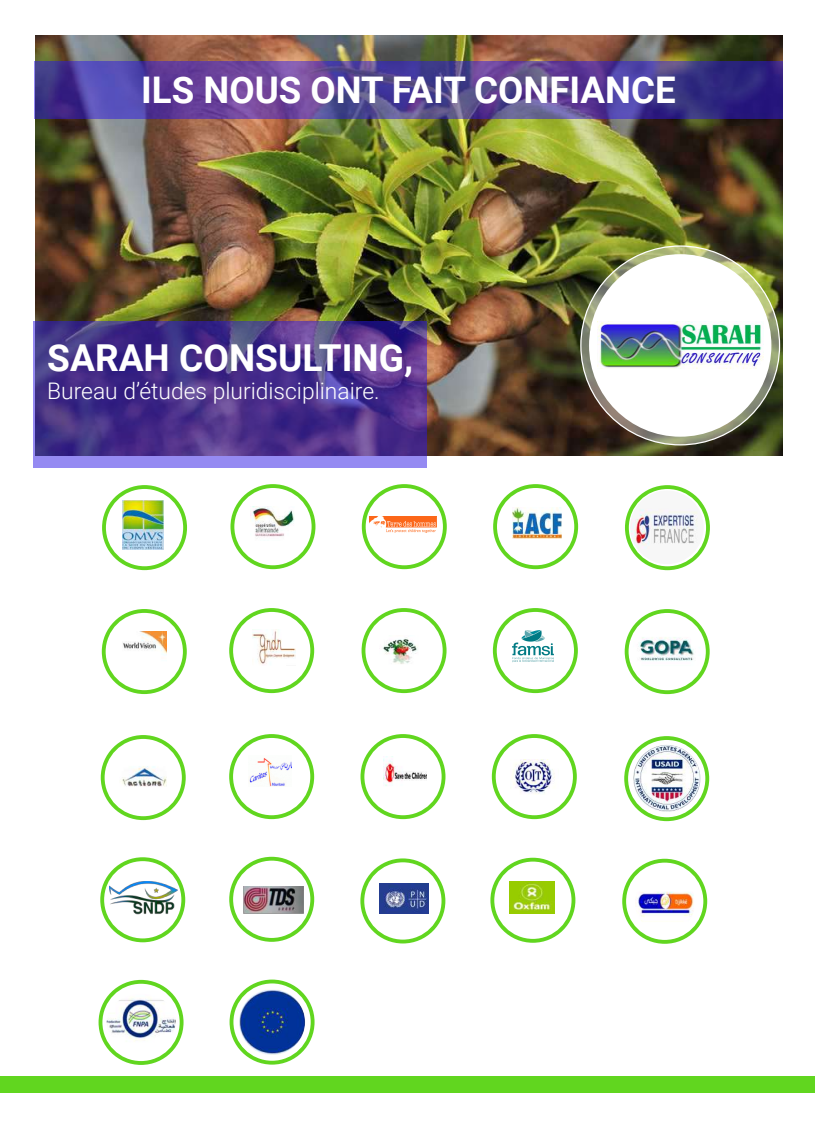
<style>
.page{position:relative;width:815px;height:1124px;background:#fff}
.page>*{position:absolute;margin:0;border:0;box-sizing:border-box;transform-origin:0 0}
.t1{font:700 37.12px "Roboto";color:#fff}
.t2{font:700 36.62px "Roboto";color:#fff}
.t3{font:300 22.88px "Roboto";color:#fff}
</style>
<div class="page">
<div style="left:0;top:1076px;width:814px;height:16px;background:#61d61f"></div>
<img style="left:35px;top:35px;width:747px;height:420px">
<svg style="left:34px;top:322px;width:392px;height:145px;background:#513a95"></svg>
<svg style="left:34px;top:62px;width:748px;height:56px;background:#533f94"></svg>
<svg style="left:581px;top:246px;width:199px;height:199px;background:#a5a88a"></svg>
<div style="left:589px;top:254px;width:182px;height:182px;background:#fff;border-radius:50%"></div>
<img style="left:597px;top:321px;width:166px;height:48px">
<svg style="left:100px;top:857px;width:85px;height:85px"></svg>
<div style="left:104px;top:861px;width:77px;height:77px;background:#fff;border-radius:50%"></div>
<svg style="left:102px;top:485px;width:85px;height:85px"></svg>
<div style="left:106px;top:489px;width:77px;height:77px;background:#fff;border-radius:50%"></div>
<img style="left:123px;top:500px;width:41px;height:49px">
<svg style="left:362px;top:484px;width:85px;height:85px"></svg>
<div style="left:366px;top:488px;width:77px;height:77px;background:#fff;border-radius:50%"></div>
<svg style="left:230px;top:484px;width:85px;height:85px"></svg>
<div style="left:234px;top:488px;width:78px;height:77px;background:#fff;border-radius:50%"></div>
<img style="left:250px;top:506px;width:44px;height:31px">
<svg style="left:493px;top:484px;width:85px;height:85px"></svg>
<div style="left:497px;top:488px;width:77px;height:77px;background:#fff;border-radius:50%"></div>
<img style="left:513px;top:507px;width:49px;height:31px">
<svg style="left:490px;top:857px;width:85px;height:85px"></svg>
<div style="left:494px;top:861px;width:78px;height:77px;background:#fff;border-radius:50%"></div>
<img style="left:510px;top:881px;width:45px;height:32px">
<svg style="left:102px;top:609px;width:85px;height:85px"></svg>
<div style="left:106px;top:612px;width:77px;height:78px;background:#fff;border-radius:50%"></div>
<img style="left:123px;top:631px;width:43px;height:22px">
<svg style="left:229px;top:608px;width:85px;height:85px"></svg>
<div style="left:233px;top:612px;width:77px;height:77px;background:#fff;border-radius:50%"></div>
<img style="left:252px;top:629px;width:44px;height:35px">
<svg style="left:362px;top:608px;width:85px;height:85px"></svg>
<div style="left:365px;top:612px;width:78px;height:77px;background:#fff;border-radius:50%"></div>
<img style="left:383px;top:637px;width:35px;height:27px">
<svg style="left:493px;top:608px;width:85px;height:85px"></svg>
<div style="left:497px;top:612px;width:77px;height:77px;background:#fff;border-radius:50%"></div>
<img style="left:512px;top:630px;width:41px;height:33px">
<svg style="left:360px;top:858px;width:85px;height:85px"></svg>
<div style="left:364px;top:862px;width:78px;height:77px;background:#fff;border-radius:50%"></div>
<img style="left:379px;top:883px;width:50px;height:30px">
<svg style="left:101px;top:735px;width:85px;height:85px"></svg>
<div style="left:105px;top:738px;width:77px;height:78px;background:#fff;border-radius:50%"></div>
<img style="left:121px;top:766px;width:46px;height:21px">
<svg style="left:229px;top:734px;width:85px;height:85px"></svg>
<div style="left:233px;top:737px;width:77px;height:78px;background:#fff;border-radius:50%"></div>
<img style="left:249px;top:758px;width:42px;height:28px">
<div style="left:361px;top:734px;width:84px;height:85px;background:#61d61f;border-radius:50%"></div>
<div style="left:364px;top:737px;width:78px;height:78px;background:#fff;border-radius:50%"></div>
<img style="left:384px;top:756px;width:42px;height:30px">
<svg style="left:492px;top:734px;width:85px;height:85px"></svg>
<div style="left:496px;top:737px;width:77px;height:78px;background:#fff;border-radius:50%"></div>
<img style="left:512px;top:759px;width:43px;height:35px">
<svg style="left:229px;top:856px;width:85px;height:85px"></svg>
<div style="left:233px;top:860px;width:77px;height:77px;background:#fff;border-radius:50%"></div>
<svg style="left:625px;top:485px;width:85px;height:85px"></svg>
<svg style="left:629px;top:489px;width:77px;height:77px"></svg>
<svg style="left:622px;top:858px;width:85px;height:85px"></svg>
<div style="left:626px;top:862px;width:77px;height:77px;background:#fff;border-radius:50%"></div>
<svg style="left:625px;top:609px;width:85px;height:85px"></svg>
<div style="left:629px;top:613px;width:77px;height:77px;background:#fff;border-radius:50%"></div>
<img style="left:630px;top:490px;width:74px;height:74px;border-radius:37px">
<img style="left:635px;top:872px;width:60px;height:60px;border-radius:30px">
<svg style="left:624px;top:736px;width:85px;height:85px"></svg>
<div style="left:628px;top:739px;width:77px;height:78px;background:#fff;border-radius:50%"></div>
<img style="left:633px;top:744px;width:67px;height:68px;border-radius:34px">
<img style="left:632px;top:618px;width:69px;height:68px;border-radius:34px">
<img style="left:110px;top:881px;width:67px;height:38px">
<img style="left:370px;top:517px;width:66px;height:15px">
<img style="left:243px;top:886px;width:61px;height:27px">
<svg style="left:99px;top:979px;width:85px;height:85px"></svg>
<div style="left:102px;top:983px;width:78px;height:77px;background:#fff;border-radius:50%"></div>
<svg style="left:230px;top:979px;width:85px;height:85px"></svg>
<div style="left:233px;top:983px;width:78px;height:77px;background:#fff;border-radius:50%"></div>
<img style="left:107px;top:993px;width:69px;height:56px">
<img style="left:239px;top:989px;width:66px;height:65px">
<h2 class="t2" style="left:141px;top:64px;width:536px">ILS NOUS ONT FAIT CONFIANCE</h2>
<h1 class="t1" style="left:47px;top:332px;width:367px">SARAH CONSULTING,</h1>
<p class="t3" style="left:47px;top:374px;width:334px">Bureau d’études pluridisciplinaire.</p>
</div>
